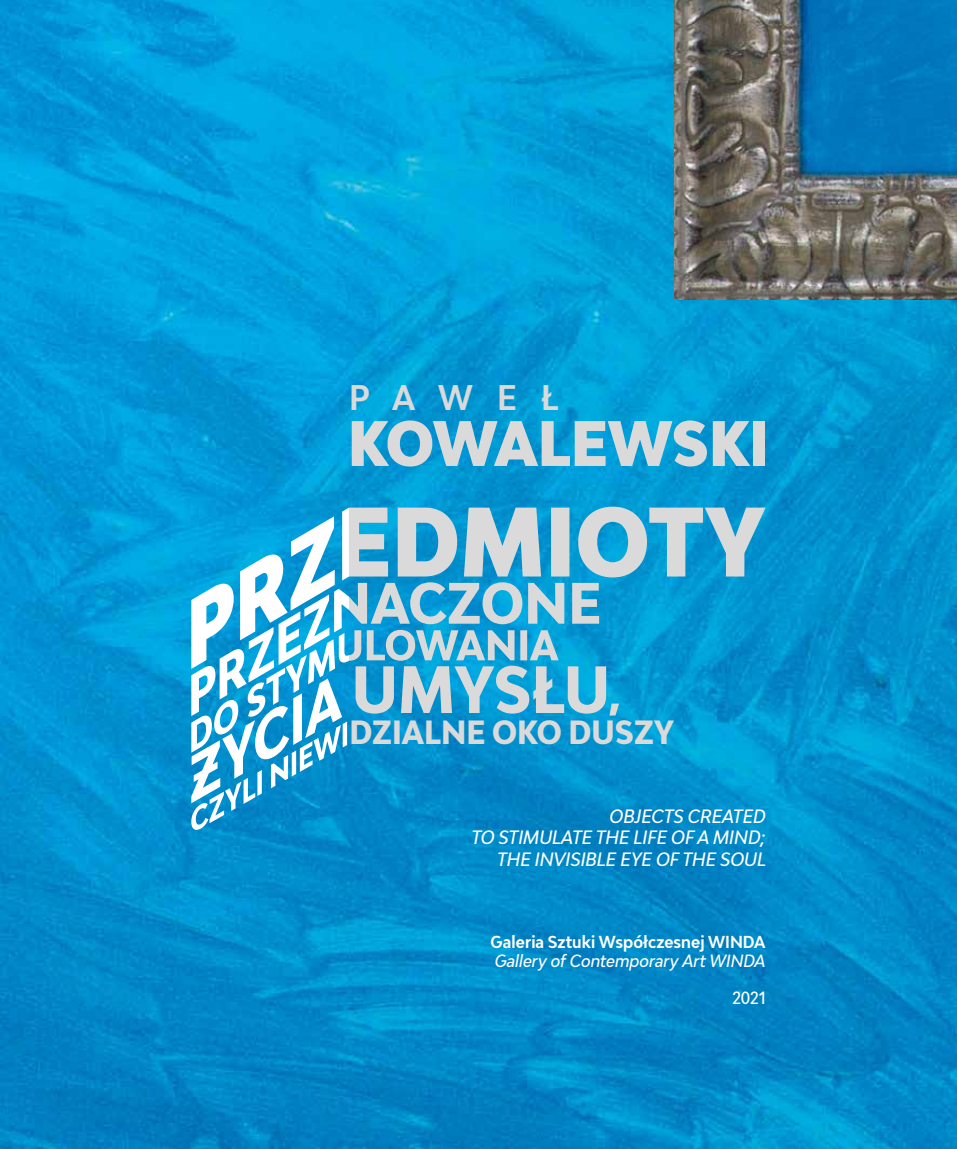
<style>
.page{position:relative;width:957px;height:1149px;background:#fff}
.page>*{position:absolute;margin:0;border:0;box-sizing:border-box;transform-origin:0 0}
.t1{font:900 condensed 60.6px "Bw Modelica";color:#dadada}
.t2{font:700 condensed 33.6px "Bw Modelica";letter-spacing:.7em;color:#dadada}
.t3{font:800 condensed 31.8px "Bw Modelica";color:#dadada}
.t4{font:italic 500 condensed 18px/21.6px "Bw Modelica";color:#fff;text-align:right}
.t5{font:700 condensed 16.5px "Bw Modelica";letter-spacing:.005em;color:#fff}
.t6{font:italic 500 condensed 16.5px "Bw Modelica";letter-spacing:.005em;color:#fff}
.t7{font:500 condensed 16.5px "Bw Modelica";color:#fff}
</style>
<div class="page">
<img style="left:0;top:0;width:957px;height:1148px">
<img style="left:674px;top:0;width:283px;height:300px">
<svg style="left:191px;top:506px;width:574px;height:323px;background:#3da9d6"></svg>
<h2 class="t2" style="left:349px;top:378px;width:211px">PAWEŁ</h2>
<h1 class="t1" style="left:348px;top:409px;width:423px">KOWALEWSKI</h1>
<h3 class="t3" style="left:349px;top:714px;width:326px">DZIALNE OKO DUSZY</h3>
<p class="t4" style="left:471px;top:804px;width:296px">OBJECTS CREATED<br>TO STIMULATE THE LIFE OF A MIND;<br>THE INVISIBLE EYE OF THE SOUL</p>
<p class="t5" style="left:490px;top:930px;width:276px">Galeria Sztuki Współczesnej WINDA</p>
<p class="t6" style="left:495px;top:950px;width:272px">Gallery of Contemporary Art WINDA</p>
<p class="t7" style="left:732px;top:987px;width:35px">2021</p>
</div>
